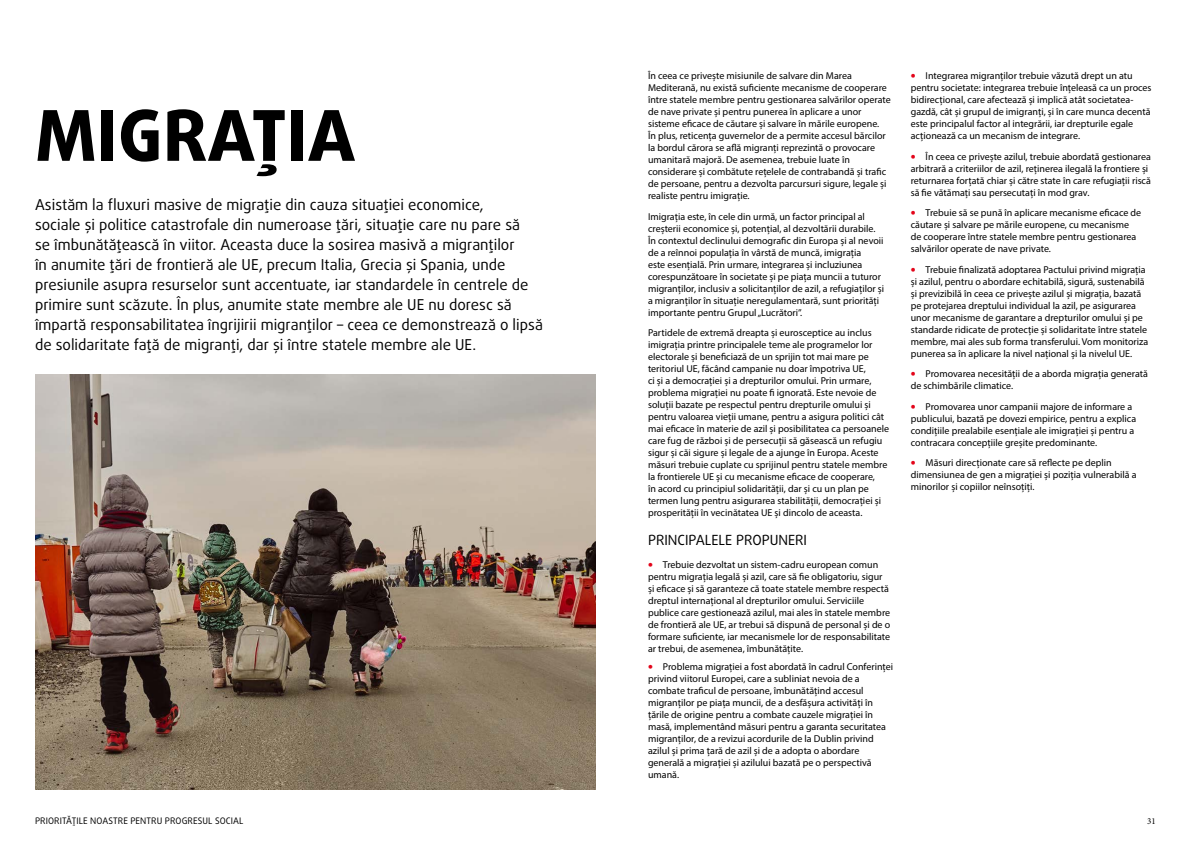
<style>
.page{position:relative;width:1191px;height:842px;background:#fff}
.page>*{position:absolute;margin:0;border:0;box-sizing:border-box;transform-origin:0 0}
.t1{font:800 70px "Daxline Pro";letter-spacing:.01em;color:#000}
.t2{font:15px/20px "Daxline Pro";color:#000}
.t3{font:14px "Daxline Pro";color:#000}
.t4{font:10px/12px "Myriad Pro";color:#000}
.t5{font:9px "Daxline Pro";letter-spacing:.01em;color:#000}
.t6{font:9px "Minion Pro";color:#000}
.s1{font-family:"Daxline Pro";font-weight:900;color:#e3051a}
</style>
<div class="page">
<img style="left:35px;top:375px;width:560px;height:414px">
<h1 class="t1" style="left:35px;top:89px;width:321px">MIGRAȚIA</h1>
<p class="t2" style="left:35px;top:195px;width:509px">Asistăm la fluxuri masive de migrație din cauza situației economice,<br>sociale și politice catastrofale din numeroase țări, situație care nu pare să<br>se îmbunătățească în viitor. Aceasta duce la sosirea masivă a migranților<br>în anumite țări de frontieră ale UE, precum Italia, Grecia și Spania, unde presiunile asupra resurselor sunt accentuate, iar standardele în centrele de primire sunt scăzute. În plus, anumite state membre ale UE nu doresc să împartă responsabilitatea îngrijirii migranților – ceea ce demonstrează o lipsă de solidaritate față de migranți, dar și între statele membre ale UE.</p>
<p class="t4" style="left:648px;top:70px;width:244px">În ceea ce privește misiunile de salvare din Marea Mediterană, nu există suficiente mecanisme de cooperare între statele membre pentru gestionarea salvărilor operate de nave private și pentru punerea în aplicare a unor sisteme eficace de căutare și salvare în mările europene.<br>În plus, reticența guvernelor de a permite accesul bărcilor la bordul cărora se află migranți reprezintă o provocare umanitară majoră. De asemenea, trebuie luate în considerare și combătute rețelele de contrabandă și trafic de persoane, pentru a dezvolta parcursuri sigure, legale și realiste pentru imigrație.</p>
<p class="t4" style="left:648px;top:210px;width:238px">Imigrația este, în cele din urmă, un factor principal al creșterii economice și, potențial, al dezvoltării durabile.<br>În contextul declinului demografic din Europa și al nevoii de a reînnoi populația în vârstă de muncă, imigrația<br>este esențială. Prin urmare, integrarea și incluziunea corespunzătoare în societate și pe piața muncii a tuturor migranților, inclusiv a solicitanților de azil, a refugiaților și a migranților în situație neregulamentară, sunt priorități importante pentru Grupul „Lucrători”.</p>
<p class="t4" style="left:648px;top:327px;width:243px">Partidele de extremă dreapta și eurosceptice au inclus imigrația printre principalele teme ale programelor lor electorale și beneficiază de un sprijin tot mai mare pe teritoriul UE, făcând campanie nu doar împotriva UE,<br>ci și a democrației și a drepturilor omului. Prin urmare, problema migrației nu poate fi ignorată. Este nevoie de soluții bazate pe respectul pentru drepturile omului și pentru valoarea vieții umane, pentru a asigura politici cât mai eficace în materie de azil și posibilitatea ca persoanele care fug de război și de persecuții să găsească un refugiu sigur și căi sigure și legale de a ajunge în Europa. Aceste măsuri trebuie cuplate cu sprijinul pentru statele membre la frontierele UE și cu mecanisme eficace de cooperare,<br>în acord cu principiul solidarității, dar și cu un plan pe termen lung pentru asigurarea stabilității, democrației și prosperității în vecinătatea UE și dincolo de aceasta.</p>
<h3 class="t3" style="left:648px;top:530px;width:160px">PRINCIPALELE PROPUNERI</h3>
<p class="t4" style="left:648px;top:558px;width:244px"><span class="s1">•</span> Trebuie dezvoltat un sistem-cadru european comun pentru migrația legală și azil, care să fie obligatoriu, sigur și eficace și să garanteze că toate statele membre respectă dreptul internațional al drepturilor omului. Serviciile publice care gestionează azilul, mai ales în statele membre de frontieră ale UE, ar trebui să dispună de personal și de o formare suficiente, iar mecanismele lor de responsabilitate ar trebui, de asemenea, îmbunătățite.</p>
<p class="t4" style="left:648px;top:660px;width:247px"><span class="s1">•</span> Problema migrației a fost abordată în cadrul Conferinței privind viitorul Europei, care a subliniat nevoia de a combate traficul de persoane, îmbunătățind accesul migranților pe piața muncii, de a desfășura activități în țările de origine pentru a combate cauzele migrației în masă, implementând măsuri pentru a garanta securitatea migranților, de a revizui acordurile de la Dublin privind azilul și prima țară de azil și de a adopta o abordare generală a migrației și azilului bazată pe o perspectivă umană.</p>
<p class="t4" style="left:910px;top:70px;width:242px"><span class="s1">•</span> Integrarea migranților trebuie văzută drept un atu pentru societate: integrarea trebuie înțeleasă ca un proces bidirecțional, care afectează și implică atât societatea&shy;gazdă, cât și grupul de imigranți, și în care munca decentă este principalul factor al integrării, iar drepturile egale acționează ca un mecanism de integrare.</p>
<p class="t4" style="left:910px;top:150px;width:242px"><span class="s1">•</span> În ceea ce privește azilul, trebuie abordată gestionarea arbitrară a criteriilor de azil, reținerea ilegală la frontiere și returnarea forțată chiar și către state în care refugiații riscă să fie vătămați sau persecutați în mod grav.</p>
<p class="t4" style="left:910px;top:207px;width:232px"><span class="s1">•</span> Trebuie să se pună în aplicare mecanisme eficace de căutare și salvare pe mările europene, cu mecanisme de cooperare între statele membre pentru gestionarea salvărilor operate de nave private.</p>
<p class="t4" style="left:910px;top:263px;width:239px"><span class="s1">•</span> Trebuie finalizată adoptarea Pactului privind migrația și azilul, pentru o abordare echitabilă, sigură, sustenabilă și previzibilă în ceea ce privește azilul și migrația, bazată pe protejarea dreptului individual la azil, pe asigurarea unor mecanisme de garantare a drepturilor omului și pe standarde ridicate de protecție și solidaritate între statele membre, mai ales sub forma transferului. Vom monitoriza punerea sa în aplicare la nivel național și la nivelul UE.</p>
<p class="t4" style="left:910px;top:368px;width:239px"><span class="s1">•</span> Promovarea necesității de a aborda migrația generată de schimbările climatice.</p>
<p class="t4" style="left:910px;top:400px;width:227px"><span class="s1">•</span> Promovarea unor campanii majore de informare a publicului, bazată pe dovezi empirice, pentru a explica condițiile prealabile esențiale ale imigrației și pentru a contracara concepțiile greșite predominante.</p>
<p class="t4" style="left:910px;top:457px;width:227px"><span class="s1">•</span> Măsuri direcționate care să reflecte pe deplin dimensiunea de gen a migrației și poziția vulnerabilă a minorilor și copiilor neînsoțiți.</p>
<p class="t5" style="left:35px;top:815px;width:210px">PRIORITĂȚILE NOASTRE PENTRU PROGRESUL SOCIAL</p>
<p class="t6" style="left:1147px;top:815px;width:10px">31</p>
</div>
